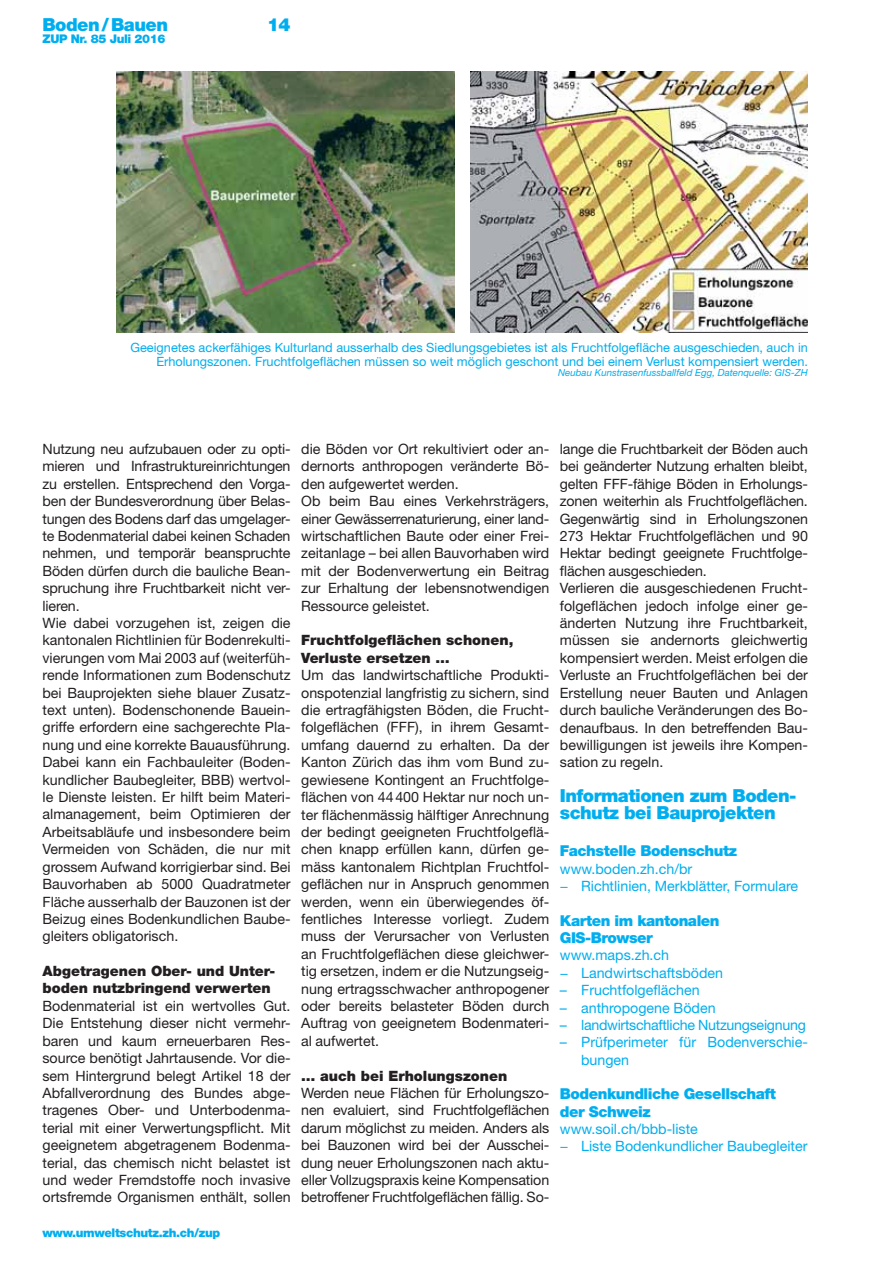
<style>
.page{position:relative;width:893px;height:1263px;background:#fff}
.page>*{position:absolute;margin:0;border:0;box-sizing:border-box;transform-origin:0 0}
.t1{font:900 18px/17.2px "Helvetica Neue LT Std";letter-spacing:-.03em;color:#00aeef}
.t2{font:900 15px/17.2px "Helvetica Neue LT Std";letter-spacing:-.03em;color:#00aeef}
.t3{font:14.25px/17.4px "Helvetica Neue LT Std";color:#231f20}
.t4{font:14.25px/17.4px "Helvetica Neue LT Std";color:#00aeef}
.t5{font:900 14.25px/17.2px "Helvetica Neue LT Std";color:#231f20}
.t6{font:14.25px "Helvetica Neue LT Std";letter-spacing:-.02em;color:#00aeef}
.t7{font:12.75px/13.5px "Helvetica Neue LT Std";color:#00aeef;text-align:right}
.t8{font:900 12px "Helvetica Neue LT Std";letter-spacing:-.03em;color:#00aeef}
.t9{font:italic 9.75px "Helvetica Neue LT Std";color:#00aeef}
</style>
<div class="page">
<img style="left:470px;top:71px;width:338px;height:261px">
<img style="left:117px;top:71px;width:337px;height:261px">
<p class="t1" style="left:43px;top:18px;width:127px">Boden / Bauen</p>
<p class="t1" style="left:267px;top:18px;width:25px">14</p>
<p class="t8" style="left:43px;top:35px;width:125px">ZUP Nr. 85 Juli 2016</p>
<p class="t7" style="left:130px;top:342px;width:679px">Geeignetes ackerfähiges Kulturland ausserhalb des Siedlungsgebietes ist als Frucht folgefläche ausgeschieden, auch in<br>Erholungszonen. Fruchtfolgeflächen müssen so weit möglich geschont und bei einem Verlust kompensiert werden.</p>
<p class="t9" style="left:558px;top:369px;width:251px">Neubau Kunstrasenfussballfeld Egg, Datenquelle: GIS-ZH</p>
<p class="t3" style="left:43px;top:442px;width:250px">Nutzung neu aufzubauen oder zu opti&shy;mieren und Infrastruktureinrichtungen zu erstellen. Entsprechend den Vorga&shy;ben der Bundesverordnung über Belas&shy;tungen des Bodens darf das umgelager&shy;te Bodenmaterial dabei keinen Schaden nehmen, und temporär beanspruchte Böden dürfen durch die bauliche Bean&shy;spruchung ihre Fruchtbarkeit nicht ver&shy;lieren.<br>Wie dabei vorzugehen ist, zeigen die kantonalen Richtlinien für Bodenrekulti&shy;vierungen vom Mai 2003 auf (weiterfüh&shy;rende Informationen zum Bodenschutz bei Bauprojekten siehe blauer Zusatz&shy;text unten). Bodenschonende Bauein&shy;griffe erfordern eine sachgerechte Pla&shy;nung und eine korrekte Bauausführung.<br>Dabei kann ein Fachbauleiter (Boden&shy;kundlicher Baubegleiter, BBB) wertvol&shy;le Dienste leisten. Er hilft beim Materi&shy;almanagement, beim Optimieren der Arbeitsabläufe und insbesondere beim Vermeiden von Schäden, die nur mit grossem Aufwand korrigierbar sind. Bei Bauvorhaben ab 5000 Quadratmeter Fläche ausserhalb der Bauzonen ist der Beizug eines Bodenkundlichen Baube&shy;gleiters obligatorisch.</p>
<p class="t5" style="left:43px;top:964px;width:234px">Abgetragenen Ober- und Unter&shy;boden nutzbringend verwerten</p>
<p class="t3" style="left:43px;top:999px;width:250px;text-align:justify">Bodenmaterial ist ein wertvolles Gut.<br>Die Entstehung dieser nicht vermehr&shy;baren und kaum erneuerbaren Res&shy;source benötigt Jahrtausende. Vor die&shy;sem Hintergrund belegt Artikel 18 der Abfallverordnung des Bundes abge&shy;tragenes Ober- und Unterbodenma&shy;terial mit einer Verwertungspflicht. Mit geeignetem abgetragenem Bodenma&shy;terial, das chemisch nicht belastet ist und weder Fremdstoffe noch invasive ortsfremde Organismen enthält, sollen</p>
<p class="t8" style="left:43px;top:1228px;width:179px">www.umweltschutz.zh.ch/zup</p>
<p class="t3" style="left:301px;top:442px;width:250px">die Böden vor Ort rekultiviert oder an&shy;dernorts anthropogen veränderte Bö&shy;den aufgewertet werden.<br>Ob beim Bau eines Verkehrsträgers, einer Gewässerrenaturierung, einer land&shy;wirtschaftlichen Baute oder einer Frei&shy;zeitanlage – bei allen Bauvorhaben wird mit der Bodenverwertung ein Beitrag zur Erhaltung der lebensnotwendigen Ressource geleistet.</p>
<p class="t5" style="left:301px;top:633px;width:214px">Fruchtfolgeflächen schonen,<br>Verluste ersetzen …</p>
<p class="t3" style="left:301px;top:668px;width:250px;text-align:justify">Um das landwirtschaftliche Produkti&shy;onspotenzial langfristig zu sichern, sind die ertragfähigsten Böden, die Frucht&shy;folgeflächen (FFF), in ihrem Gesamt&shy;umfang dauernd zu erhalten. Da der Kanton Zürich das ihm vom Bund zu&shy;gewiesene Kontingent an Fruchtfolge&shy;flächen von 44 400 Hektar nur noch un&shy;ter flächenmässig hälftiger Anrechnung der bedingt geeigneten Fruchtfolgeflä&shy;chen knapp erfüllen kann, dürfen ge&shy;mäss kantonalem Richtplan Fruchtfol&shy;geflächen nur in Anspruch genommen werden, wenn ein überwiegendes öf&shy;fentliches Interesse vorliegt. Zudem muss der Verursacher von Verlusten an Fruchtfolgeflächen diese gleichwer&shy;tig ersetzen, indem er die Nutzungseig&shy;nung ertragsschwacher anthropogener oder bereits belasteter Böden durch Auftrag von geeignetem Bodenmateri&shy;al aufwertet.</p>
<p class="t5" style="left:301px;top:1068px;width:208px">… auch bei Erholungszonen</p>
<p class="t3" style="left:301px;top:1086px;width:250px;text-align:justify">Werden neue Flächen für Erholungszo&shy;nen evaluiert, sind Fruchtfolgeflächen darum möglichst zu meiden. Anders als bei Bauzonen wird bei der Ausschei&shy;dung neuer Erholungszonen nach aktu&shy;eller Vollzugspraxis keine Kompensation betroffener Fruchtfolgeflächen fällig. So-</p>
<p class="t3" style="left:560px;top:442px;width:250px">lange die Fruchtbarkeit der Böden auch bei geänderter Nutzung erhalten bleibt, gelten FFF-fähige Böden in Erholungs&shy;zonen weiterhin als Fruchtfolgeflächen.<br>Gegenwärtig sind in Erholungszonen 273 Hektar Fruchtfolgeflächen und 90<br>Hektar bedingt geeignete Fruchtfolge&shy;flächen ausgeschieden.<br>Verlieren die ausgeschiedenen Frucht&shy;folgeflächen jedoch infolge einer ge&shy;änderten Nutzung ihre Fruchtbarkeit, müssen sie andernorts gleichwertig kompensiert werden. Meist erfolgen die Verluste an Fruchtfolgeflächen bei der Erstellung neuer Bauten und Anlagen durch bauliche Veränderungen des Bo&shy;denaufbaus. In den betreffenden Bau&shy;bewilligungen ist jeweils ihre Kompen&shy;sation zu regeln.</p>
<p class="t1" style="left:560px;top:789px;width:238px">Informationen zum Boden&shy;schutz bei Bauprojekten</p>
<p class="t2" style="left:560px;top:844px;width:179px">Fachstelle Bodenschutz</p>
<p class="t4" style="left:560px;top:862px;width:240px">www.boden.zh.ch/br<br>− Richtlinien, Merkblätter, Formulare</p>
<p class="t2" style="left:560px;top:913px;width:161px">Karten im kantonalen<br>GIS-Browser</p>
<p class="t4" style="left:560px;top:948px;width:165px">www.maps.zh.ch<br>− Landwirtschaftsböden</p>
<p class="t4" style="left:560px;top:983px;width:141px">– Fruchtfolgeflächen</p>
<p class="t4" style="left:560px;top:1000px;width:157px">– anthropogene Böden</p>
<p class="t6" style="left:560px;top:1020px;width:247px">– landwirtschaftliche Nutzungseignung</p>
<p class="t4" style="left:581px;top:1035px;width:228px;text-indent:-21px">– Prüfperimeter für Bodenverschie&shy;bungen</p>
<p class="t2" style="left:560px;top:1087px;width:218px">Bodenkundliche Gesellschaft der Schweiz</p>
<p class="t4" style="left:560px;top:1122px;width:249px">www.soil.ch/bbb-liste<br>− Liste Bodenkundlicher Baubegleiter</p>
</div>
